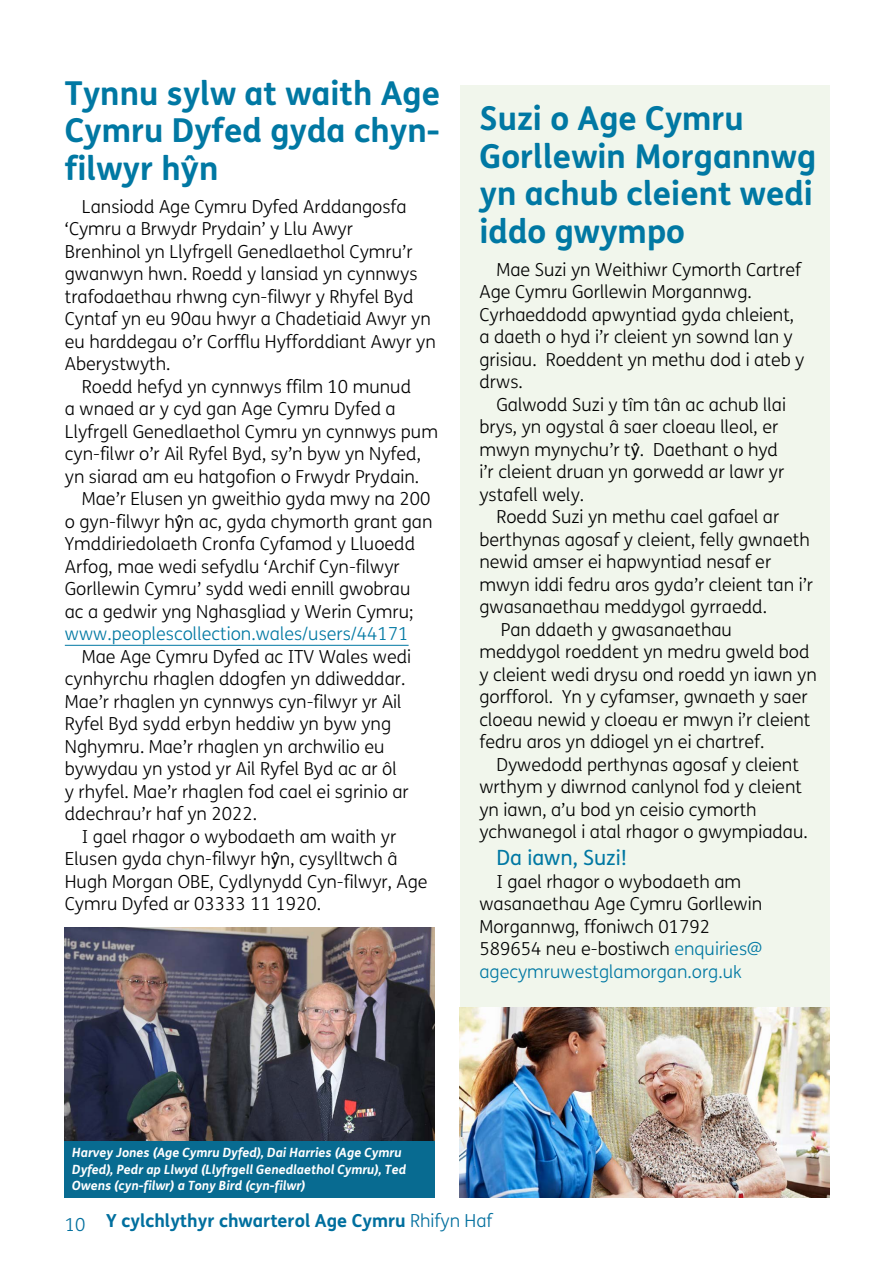
<style>
.page{position:relative;width:893px;height:1263px;background:#fff}
.page>*{position:absolute;margin:0;border:0;box-sizing:border-box;transform-origin:0 0}
.t1{font:700 33px/37.5px "FS Me";color:#0078a3;text-align:justify}
.t2{font:21px "FS Me";color:#0078a3}
.t3{font:300 18px/22.5px "FS Me";color:#000}
.t4{font:700 18px "FS Me";color:#006f9e}
.t5{font:300 18px "FS Me";color:#0078a3}
.t6{font:italic 700 12.75px/16.5px "FS Me";color:#fff}
.s1{font-family:"Arial"}
.s2{font-family:"Arial";font-weight:400}
.s3{color:#0078a3}
.s4{font-weight:300}
</style>
<div class="page">
<div style="left:460px;top:85px;width:369px;height:1093px;background:#f1f6ec"></div>
<hr style="left:65px;top:645px;width:344px;height:1px;background:#0078a3">
<img style="left:460px;top:1008px;width:369px;height:189px">
<img style="left:65px;top:927px;width:369px;height:214px">
<div style="left:64px;top:1141px;width:370px;height:56px;background:#086b91"></div>
<h1 class="t1" style="left:65px;top:74px;width:377px">Tynnu sylw at waith Age Cymru Dyfed gyda chyn&shy;filwyr h<span class="s1">ŷ</span>n</h1>
<p class="t3" style="left:65px;top:196px;width:372px;text-indent:17px">Lansiodd Age Cymru Dyfed Arddangosfa ‘Cymru a Brwydr Prydain’ y Llu Awyr<br>Brenhinol yn Llyfrgell Genedlaethol Cymru’r gwanwyn hwn. Roedd y lansiad yn cynnwys trafodaethau rhwng cyn-filwyr y Rhyfel Byd Cyntaf yn eu 90au hwyr a Chadetiaid Awyr yn eu harddegau o’r Corfflu Hyfforddiant Awyr yn Aberystwyth.</p>
<p class="t3" style="left:65px;top:376px;width:375px;text-indent:17px">Roedd hefyd yn cynnwys ffilm 10 munud<br>a wnaed ar y cyd gan Age Cymru Dyfed a Llyfrgell Genedlaethol Cymru yn cynnwys pum cyn-filwr o’r Ail Ryfel Byd, sy’n byw yn Nyfed, yn siarad am eu hatgofion o Frwydr Prydain.</p>
<p class="t3" style="left:65px;top:488px;width:369px;text-indent:17px">Mae’r Elusen yn gweithio gyda mwy na 200 o gyn-filwyr h<span class="s2">ŷ</span>n ac, gyda chymorth grant gan Ymddiriedolaeth Cronfa Cyfamod y Lluoedd Arfog, mae wedi sefydlu ‘Archif Cyn-filwyr Gorllewin Cymru’ sydd wedi ennill gwobrau ac a gedwir yng Nghasgliad y Werin Cymru;</p>
<p class="t5" style="left:65px;top:624px;width:345px">www.peoplescollection.wales/users/44171</p>
<p class="t3" style="left:65px;top:646px;width:348px;text-indent:17px">Mae Age Cymru Dyfed ac ITV Wales wedi cynhyrchu rhaglen ddogfen yn ddiweddar.<br>Mae’r rhaglen yn cynnwys cyn-filwyr yr Ail Ryfel Byd sydd erbyn heddiw yn byw yng Nghymru. Mae’r rhaglen yn archwilio eu bywydau yn ystod yr Ail Ryfel Byd ac ar ôl<br>y rhyfel. Mae’r rhaglen fod cael ei sgrinio ar ddechrau’r haf yn 2022.</p>
<p class="t3" style="left:65px;top:826px;width:364px;text-indent:17px">I gael rhagor o wybodaeth am waith yr Elusen gyda chyn-filwyr h<span class="s2">ŷ</span>n, cysylltwch â Hugh Morgan OBE, Cydlynydd Cyn-filwyr, Age Cymru Dyfed ar 03333 11 1920.</p>
<h1 class="t1" style="left:479px;top:100px;width:338px;text-align:left">Suzi o Age Cymru<br>Gorllewin Morgannwg yn achub cleient wedi iddo gwympo</h1>
<p class="t3" style="left:479px;top:259px;width:326px;text-indent:17px">Mae Suzi yn Weithiwr Cymorth Cartref<br>Age Cymru Gorllewin Morgannwg.<br>Cyrhaeddodd apwyntiad gyda chleient, a daeth o hyd i’r cleient yn sownd lan y grisiau. Roeddent yn methu dod i ateb y drws.</p>
<p class="t3" style="left:479px;top:394px;width:308px;text-indent:17px">Galwodd Suzi y tîm tân ac achub llai brys, yn ogystal â saer cloeau lleol, er mwyn mynychu’r t<span class="s2">ŷ</span>. Daethant o hyd i’r cleient druan yn gorwedd ar lawr yr ystafell wely.</p>
<p class="t3" style="left:496px;top:506px;width:284px">Roedd Suzi yn methu cael gafael ar</p>
<p class="t3" style="left:479px;top:529px;width:332px">berthynas agosaf y cleient, felly gwnaeth</p>
<p class="t3" style="left:479px;top:551px;width:293px">newid amser ei hapwyntiad nesaf er</p>
<p class="t3" style="left:479px;top:574px;width:335px">mwyn iddi fedru aros gyda’r cleient tan i’r</p>
<p class="t3" style="left:479px;top:596px;width:289px">gwasanaethau meddygol gyrraedd.</p>
<p class="t3" style="left:501px;top:619px;width:233px">Pan ddaeth y gwasanaethau</p>
<p class="t3" style="left:479px;top:641px;width:332px">meddygol roeddent yn medru gweld bod</p>
<p class="t3" style="left:479px;top:664px;width:339px">y cleient wedi drysu ond roedd yn iawn yn</p>
<p class="t3" style="left:479px;top:686px;width:330px">gorfforol. Yn y cyfamser, gwnaeth y saer</p>
<p class="t3" style="left:479px;top:709px;width:333px">cloeau newid y cloeau er mwyn i’r cleient</p>
<p class="t3" style="left:479px;top:731px;width:287px">fedru aros yn ddiogel yn ei chartref.</p>
<p class="t3" style="left:496px;top:754px;width:304px">Dywedodd perthynas agosaf y cleient</p>
<p class="t3" style="left:479px;top:776px;width:324px">wrthym y diwrnod canlynol fod y cleient</p>
<p class="t3" style="left:479px;top:799px;width:279px">yn iawn, a’u bod yn ceisio cymorth</p>
<p class="t3" style="left:479px;top:821px;width:330px">ychwanegol i atal rhagor o gwympiadau.</p>
<p class="t2" style="left:496px;top:843px;width:132px">Da iawn, Suzi!</p>
<p class="t3" style="left:479px;top:871px;width:284px;text-indent:17px">I gael rhagor o wybodaeth am wasanaethau Age Cymru Gorllewin<br>Morgannwg, ffoniwch 01792<br>589654 neu e-bostiwch <span class="s3">enquiries@ agecymruwestglamorgan.org.uk</span></p>
<p class="t6" style="left:72px;top:1144px;width:335px">Harvey Jones (Age Cymru Dyfed), Dai Harries (Age Cymru<br>Dyfed), Pedr ap Llwyd (Llyfrgell Genedlaethol Cymru), Ted<br>Owens (cyn-filwr) a Tony Bird (cyn-filwr)</p>
<p class="t4" style="left:65px;top:1209px;width:429px"><span class="s4">10</span> Y cylchlythyr chwarterol Age Cymru <span class="s4">Rhifyn Haf</span></p>
</div>
